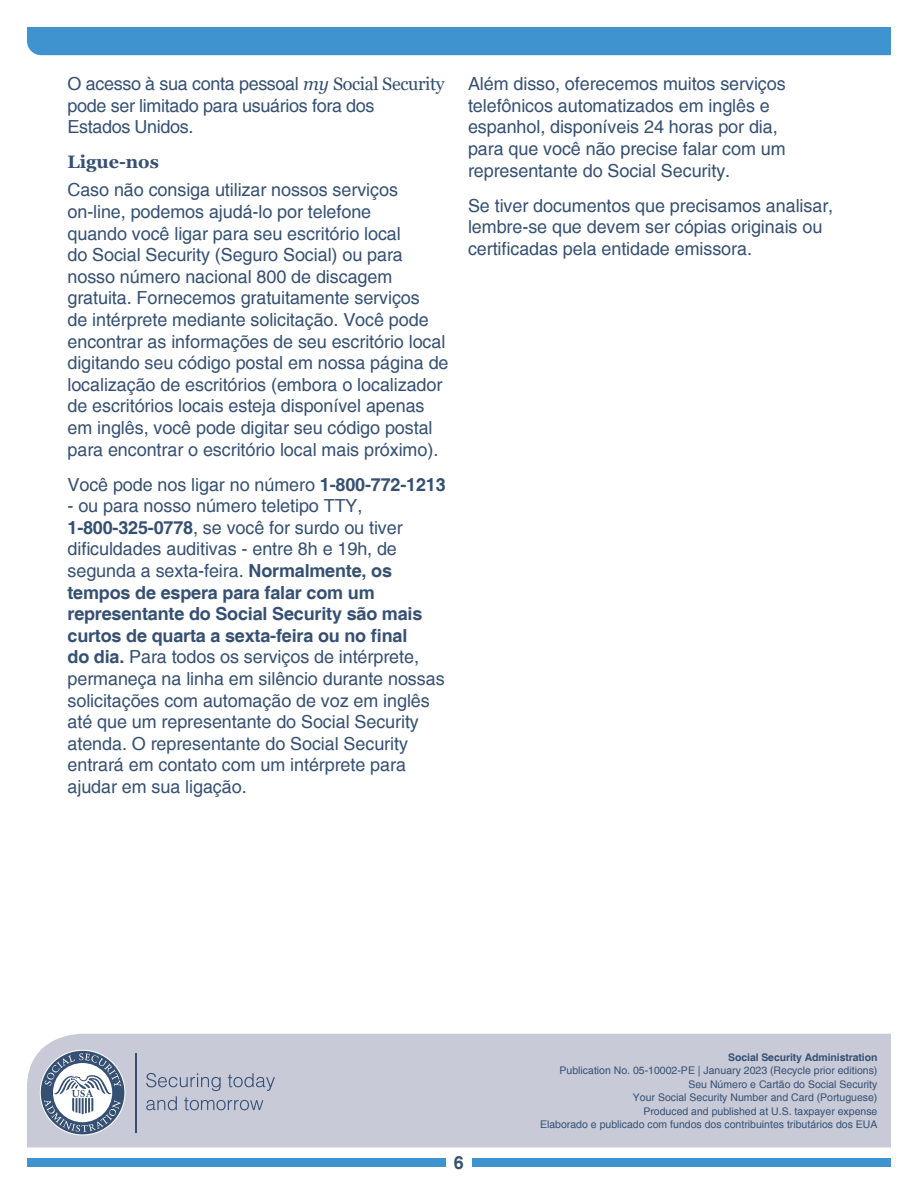
<style>
.page{position:relative;width:918px;height:1188px;background:#fff}
.page>*{position:absolute;margin:0;border:0;box-sizing:border-box;transform-origin:0 0}
.t1{font:18px/21.6px "Helvetica";letter-spacing:-.005em;color:#355073}
.t2{font:700 18px "Georgia";color:#355073}
.t3{font:700 18px "Helvetica";color:#355073}
.t4{font:10.5px "Helvetica";color:#355073}
.t5{font:700 10.5px "Helvetica";letter-spacing:-.01em;color:#355073}
.s1{font-family:"Georgia";font-style:italic}
.s2{font-family:"Georgia"}
.s3{font-weight:700}
</style>
<div class="page">
<div style="left:27px;top:1159px;width:419px;height:8px;background:#3f94d0"></div>
<div style="left:472px;top:1159px;width:419px;height:8px;background:#3f94d0"></div>
<div style="left:27px;top:1034px;width:864px;height:113px;background:#c8cad7"></div>
<div style="left:27px;top:27px;width:864px;height:28px;background:#3f94d0"></div>
<svg style="left:146px;top:1073px;width:129px;height:37px;background:#b1b7c7"></svg>
<hr style="left:135px;top:1053px;width:1px;height:79px;background:#355073">
<div style="left:41px;top:1051px;width:83px;height:83px;background:#355073;border-radius:50%"></div>
<svg style="left:44px;top:1053px;width:77px;height:79px"></svg>
<p class="t1" style="left:68px;top:74px;width:379px">O acesso à sua conta pessoal <span class="s1">my</span> <span class="s2">Social Security </span>pode ser limitado para usuários fora dos<br>Estados Unidos.</p>
<h2 class="t2" style="left:68px;top:150px;width:93px">Ligue-nos</h2>
<p class="t1" style="left:68px;top:180px;width:383px">Caso não consiga utilizar nossos serviços on-line, podemos ajudá-lo por telefone<br>quando você ligar para seu escritório local<br>do Social Security (Seguro Social) ou para nosso número nacional 800 de discagem gratuita. Fornecemos gratuitamente serviços<br>de intérprete mediante solicitação. Você pode encontrar as informações de seu escritório local digitando seu código postal em nossa página de localização de escritórios (embora o localizador de escritórios locais esteja disponível apenas em inglês, você pode digitar seu código postal para encontrar o escritório local mais próximo).</p>
<p class="t1" style="left:68px;top:474px;width:380px">Você pode nos ligar no número <span class="s3">1-800-772-1213</span></p>
<p class="t1" style="left:68px;top:496px;width:379px">- ou para nosso número teletipo TTY, <span class="s3">1-800-325-0778</span>, se você for surdo ou tiver dificuldades auditivas - entre 8h e 19h, de segunda a sexta-feira. <span class="s3">Normalmente, os tempos de espera para falar com um representante do Social Security são mais curtos de quarta a sexta-feira ou no final<br>do dia.</span> Para todos os serviços de intérprete, permaneça na linha em silêncio durante nossas solicitações com automação de voz em inglês até que um representante do Social Security atenda. O representante do Social Security entrará em contato com um intérprete para ajudar em sua ligação.</p>
<p class="t1" style="left:468px;top:74px;width:319px">Além disso, oferecemos muitos serviços telefônicos automatizados em inglês e espanhol, disponíveis 24 horas por dia, para que você não precise falar com um representante do Social Security.</p>
<p class="t1" style="left:468px;top:195px;width:367px">Se tiver documentos que precisamos analisar, lembre-se que devem ser cópias originais ou certificadas pela entidade emissora.</p>
<p class="t5" style="left:728px;top:1051px;width:151px">Social Security Administration</p>
<p class="t4" style="left:560px;top:1064px;width:319px">Publication No. 05-10002-PE | January 2023 (Recycle prior editions)</p>
<p class="t4" style="left:688px;top:1078px;width:191px">Seu Número e Cartão do Social Security</p>
<p class="t4" style="left:633px;top:1091px;width:246px">Your Social Security Number and Card (Portuguese)</p>
<p class="t4" style="left:643px;top:1105px;width:236px">Produced and published at U.S. taxpayer expense</p>
<p class="t4" style="left:540px;top:1118px;width:339px">Elaborado e publicado com fundos dos contribuintes tributários dos EUA</p>
<p class="t3" style="left:454px;top:1152px;width:12px">6</p>
</div>
